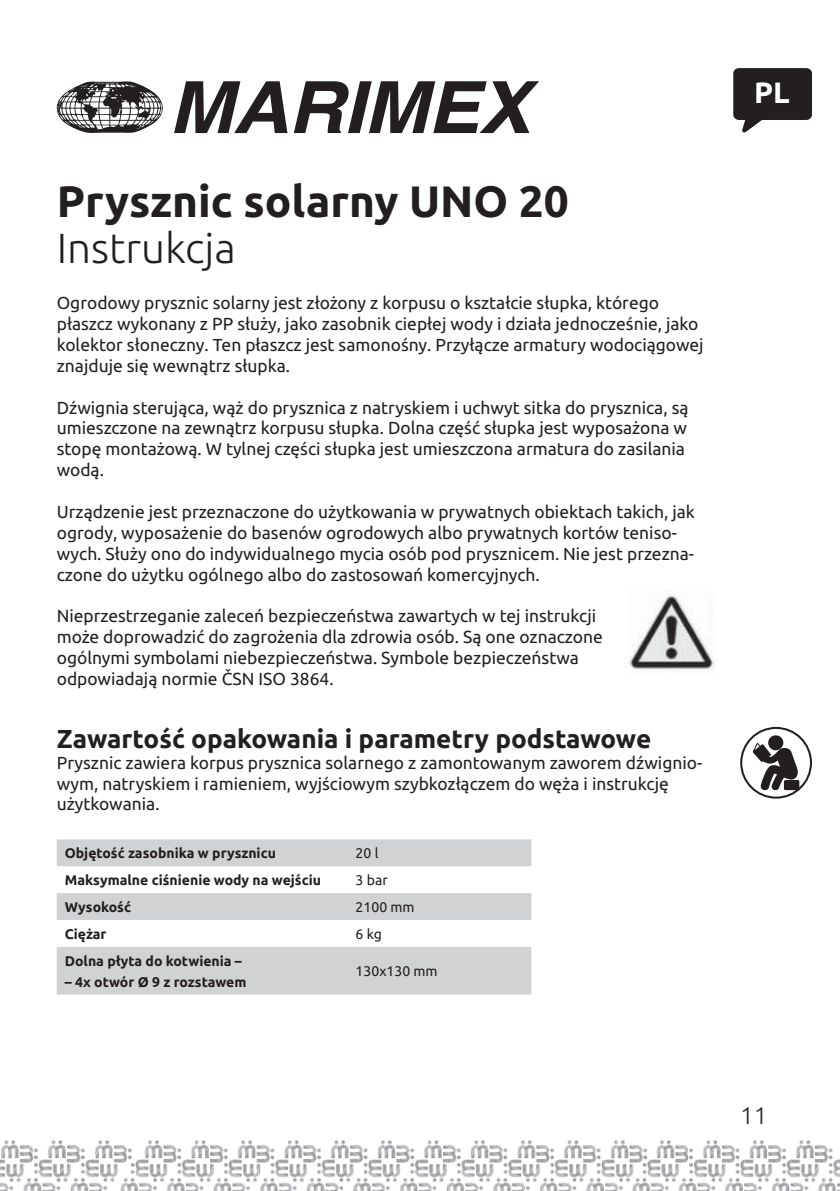
<style>
.page{position:relative;width:840px;height:1191px;background:#fff}
.page>*{position:absolute;margin:0;border:0;box-sizing:border-box;transform-origin:0 0}
.t1{font:700 44px "Ubuntu";color:#231f20}
.t2{font:300 42px "Ubuntu";color:#231f20}
.t3{font:700 29.4px "Ubuntu";color:#fff}
.t4{font:700 26px "Ubuntu";color:#231f20}
.t5{font:300 24px "Ubuntu";color:#231f20}
.t6{font:17.4px/20.8px "Ubuntu";color:#231f20}
.t7{font:700 14px "Ubuntu";color:#231f20}
.t8{font:14px "Ubuntu";color:#231f20}
</style>
<div class="page">
<img style="left:159px;top:1140px;width:431px;height:51px">
<img style="left:0;top:1140px;width:159px;height:51px">
<img style="left:590px;top:1140px;width:249px;height:51px">
<svg style="left:174px;top:81px;width:113px;height:52px"></svg>
<svg style="left:293px;top:81px;width:246px;height:52px"></svg>
<svg style="left:57px;top:81px;width:106px;height:52px"></svg>
<svg style="left:57px;top:839px;width:474px;height:155px;fill:#d1d2d4"></svg>
<img style="left:628px;top:591px;width:86px;height:79px">
<svg style="left:767px;top:735px;width:15px;height:15px"></svg>
<div style="left:783px;top:780px;width:16px;height:10px;background:#231f20;border-radius:2px"></div>
<svg style="left:752px;top:742px;width:45px;height:48px"></svg>
<div style="left:739px;top:727px;width:72px;height:71px;border:2px solid #231f20;border-radius:50%"></div>
<svg style="left:733px;top:68px;width:79px;height:65px"></svg>
<h1 class="t1" style="left:57px;top:175px;width:513px">Prysznic solarny UNO 20</h1>
<h2 class="t2" style="left:57px;top:223px;width:180px">Instrukcja</h2>
<p class="t6" style="left:57px;top:292px;width:648px">Ogrodowy prysznic solarny jest złożony z korpusu o kształcie słupka, którego płaszcz wykonany z PP służy, jako zasobnik ciepłej wody i działa jednocześnie, jako kolektor słoneczny. Ten płaszcz jest samonośny. Przyłącze armatury wodociągowej znajduje się wewnątrz słupka.</p>
<p class="t6" style="left:57px;top:396px;width:633px">Dźwignia sterująca, wąż do prysznica z natryskiem i uchwyt sitka do prysznica, są umieszczone na zewnątrz korpusu słupka. Dolna część słupka jest wyposażona w stopę montażową. W tylnej części słupka jest umieszczona armatura do zasilania wodą.</p>
<p class="t6" style="left:57px;top:501px;width:639px">Urządzenie jest przeznaczone do użytkowania w prywatnych obiektach takich, jak ogrody, wyposażenie do basenów ogrodowych albo prywatnych kortów teniso&shy;wych. Służy ono do indywidualnego mycia osób pod prysznicem. Nie jest przezna&shy;czone do użytku ogólnego albo do zastosowań komercyjnych.</p>
<p class="t6" style="left:57px;top:605px;width:547px">Nieprzestrzeganie zaleceń bezpieczeństwa zawartych w tej instrukcji może doprowadzić do zagrożenia dla zdrowia osób. Są one oznaczone ogólnymi symbolami niebezpieczeństwa. Symbole bezpieczeństwa odpowiadają normie ČSN ISO 3864.</p>
<h3 class="t4" style="left:57px;top:723px;width:595px">Zawartość opakowania i parametry podstawowe</h3>
<p class="t6" style="left:57px;top:751px;width:646px">Prysznic zawiera korpus prysznica solarnego z zamontowanym zaworem dźwignio&shy;wym, natryskiem i ramieniem, wyjściowym szybkozłączem do węża i instrukcję użytkowania.</p>
<p class="t7" style="left:65px;top:844px;width:212px">Objętość zasobnika w prysznicu</p>
<p class="t8" style="left:355px;top:844px;width:24px">20 l</p>
<p class="t7" style="left:65px;top:871px;width:258px">Maksymalne ciśnienie wody na wejściu</p>
<p class="t8" style="left:355px;top:871px;width:34px">3 bar</p>
<p class="t7" style="left:65px;top:898px;width:68px">Wysokość</p>
<p class="t8" style="left:355px;top:898px;width:60px">2100 mm</p>
<p class="t7" style="left:65px;top:925px;width:43px">Ciężar</p>
<p class="t8" style="left:355px;top:925px;width:28px">6 kg</p>
<p class="t7" style="left:65px;top:952px;width:179px">Dolna płyta do kotwienia –</p>
<p class="t7" style="left:65px;top:973px;width:183px">– 4x otwór Ø 9 z rozstawem</p>
<p class="t8" style="left:355px;top:962px;width:83px">130x130 mm</p>
<h3 class="t3" style="left:753px;top:75px;width:37px">PL</h3>
<h3 class="t5" style="left:739px;top:1101px;width:29px">11</h3>
</div>
